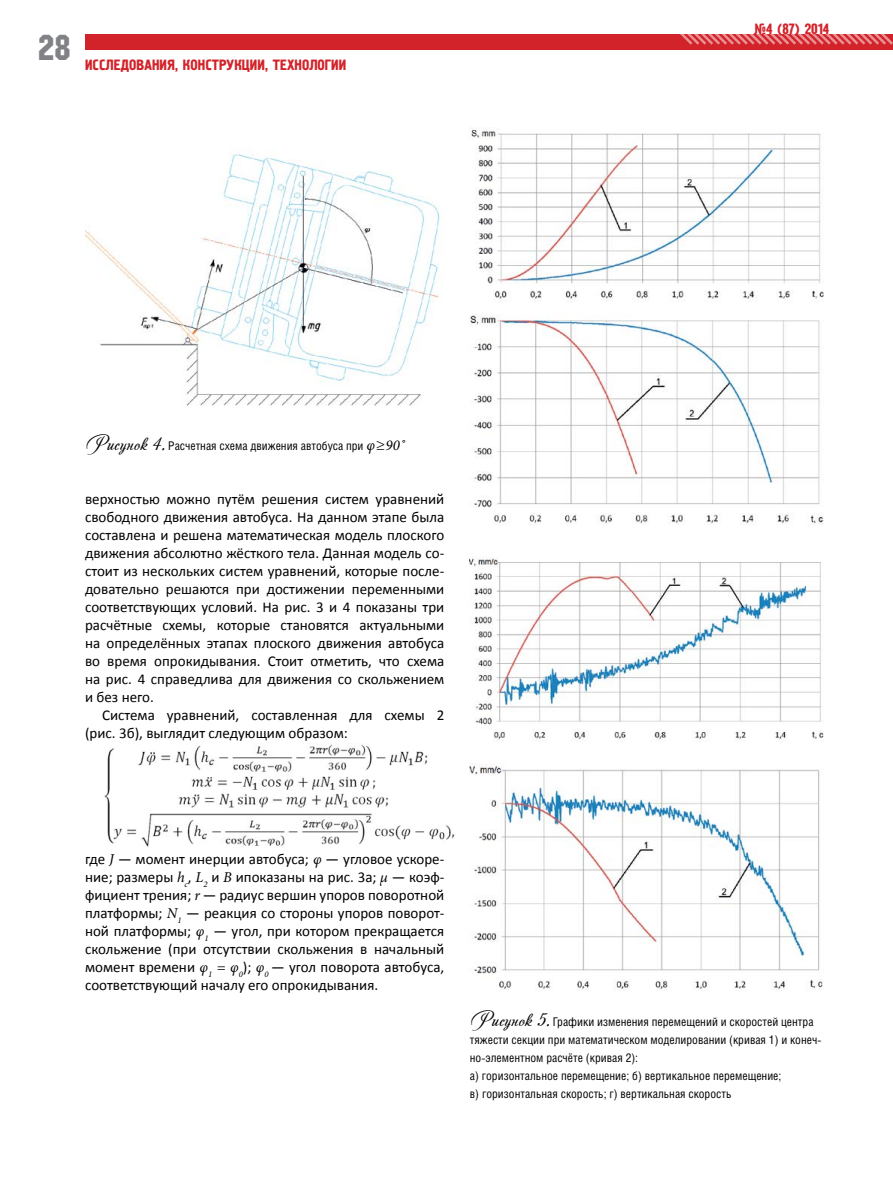
<style>
.page{position:relative;width:893px;height:1191px;background:#fff}
.page>*{position:absolute;margin:0;border:0;box-sizing:border-box;transform-origin:0 0}
.t1{font:36px "Machine C";color:#808285}
.t2{font:15px/18px "Calibri";color:#000;text-align:justify}
.t3{font:15px "Pollock 1 C";color:#d2232a}
.t4{font:12px/18px "Helios Cond C";color:#000}
.s1{font-family:"Andantinoscript";font-size:21px}
.s2{font-family:"Minion Pro";font-style:italic;font-size:15px}
.s3{font-family:"Minion Pro";font-style:italic}
</style>
<div class="page">
<div style="left:85px;top:34px;width:808px;height:16px;background:#d2232a"></div>
<svg style="left:680px;top:34px;width:213px;height:11px"></svg>
<img style="left:104px;top:744px;width:351px;height:103px">
<img style="left:85px;top:154px;width:358px;height:252px">
<img style="left:471px;top:128px;width:353px;height:173px">
<img style="left:470px;top:315px;width:354px;height:209px">
<img style="left:470px;top:557px;width:354px;height:184px">
<img style="left:470px;top:763px;width:353px;height:228px">
<h1 class="t1" style="left:38px;top:27px;width:34px">28</h1>
<p class="t3" style="left:85px;top:56px;width:263px">ИССЛЕДОВАНИЯ, КОНСТРУКЦИИ, ТЕХНОЛОГИИ</p>
<p class="t3" style="left:754px;top:21px;width:77px">№4 (87) 2014</p>
<p class="t4" style="left:85px;top:437px;width:322px"><span class="s1">Рисунок 4.</span> Расчетная схема движения автобуса при <span class="s2">φ≥90˚</span></p>
<p class="t2" style="left:85px;top:490px;width:361px">верхностью можно путём решения систем уравнений свободного движения автобуса. На данном этапе была составлена и решена математическая модель плоского движения абсолютно жёсткого тела. Данная модель со&shy;стоит из нескольких систем уравнений, которые после&shy;довательно решаются при достижении переменными соответствующих условий. На рис. 3 и 4 показаны три расчётные схемы, которые становятся актуальными на определённых этапах плоского движения автобуса во время опрокидывания. Стоит отметить, что схема на рис. 4 справедлива для движения со скольжением и без него.</p>
<p class="t2" style="left:85px;top:706px;width:361px;text-indent:17px">Система уравнений, составленная для схемы 2 (рис. 3б), выглядит следующим образом:</p>
<p class="t2" style="left:85px;top:850px;width:361px">где <span class="s3">J</span> — момент инерции автобуса; <span class="s3">φ</span> — угловое ускоре&shy;ние; размеры <span class="s3">h</span><sub>c</sub>, <span class="s3">L</span><sub>2</sub> и <span class="s3">B</span> ипоказаны на рис. 3а; <span class="s3">μ</span> — коэф&shy;фициент трения; <span class="s3">r</span> — радиус вершин упоров поворотной платформы; <span class="s3">N</span><sub>1</sub> — реакция со стороны упоров поворот&shy;ной платформы; <span class="s3">φ</span><sub>1</sub> — угол, при котором прекращается скольжение (при отсутствии скольжения в начальный момент времени <span class="s3">φ</span><sub>1</sub> <span class="s3">= φ</span><sub>0</sub>); <span class="s3">φ</span><sub>0</sub> — угол поворота автобуса, соответствующий началу его опрокидывания.</p>
<p class="t4" style="left:470px;top:1013px;width:353px"><span class="s1">Рисунок 5.</span> Графики изменения перемещений и скоростей центра тяжести секции при математическом моделировании (кривая 1) и конеч&shy;но-элементном расчёте (кривая 2):<br>а) горизонтальное перемещение; б) вертикальное перемещение;<br>в) горизонтальная скорость; г) вертикальная скорость</p>
</div>
